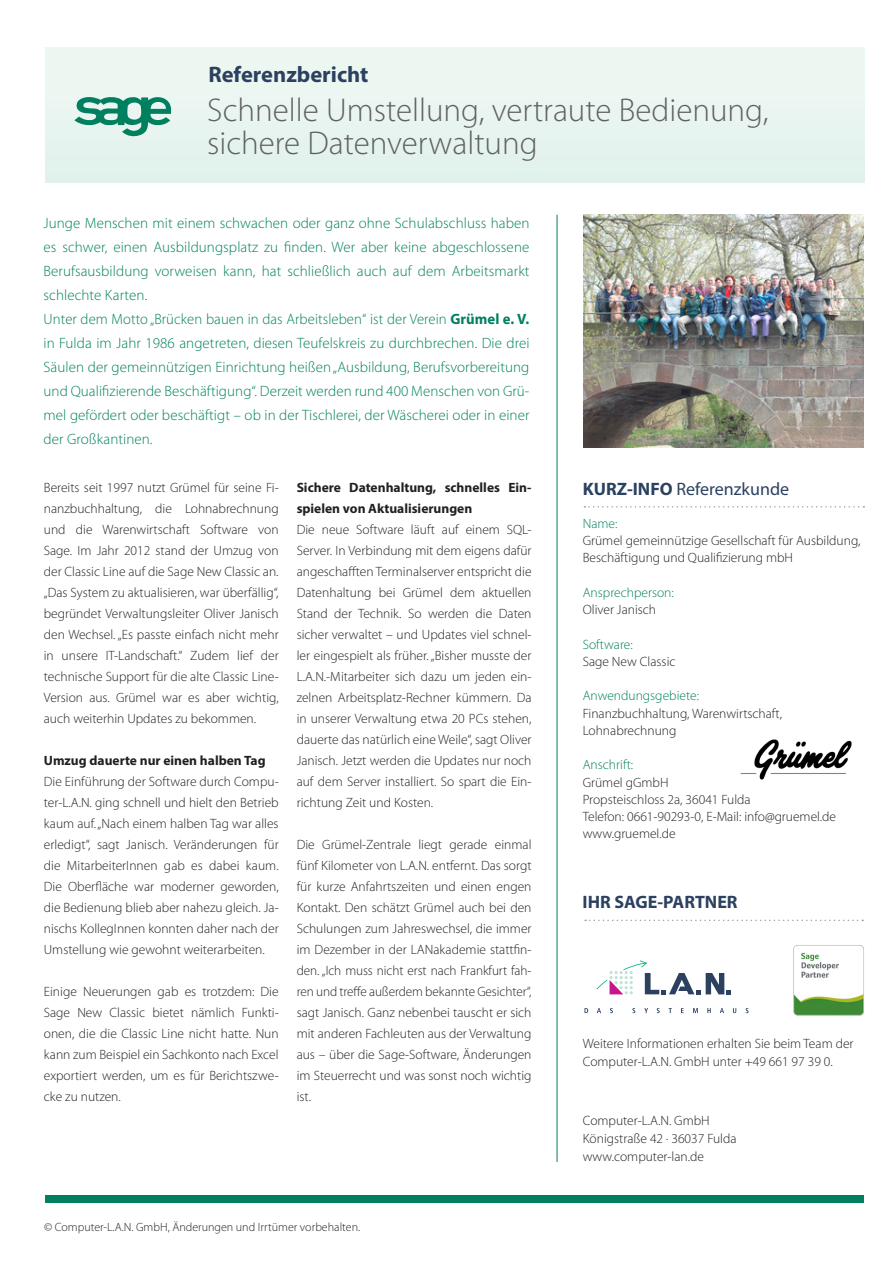
<style>
.page{position:relative;width:893px;height:1263px;background:#fff}
.page>*{position:absolute;margin:0;border:0;box-sizing:border-box;transform-origin:0 0}
.t1{font:300 33px "Myriad Pro";color:#616164}
.t2{font:700 22.5px "Myriad Pro";color:#2c4160}
.t3{font:18px "Myriad Pro";color:#2c4160}
.t4{font:700 18px "Myriad Pro";color:#2c4160}
.t5{font:300 15px/24px "Myriad Pro";letter-spacing:.005em;color:#00805f;text-align:justify}
.t6{font:300 13.5px/21px "Myriad Pro";color:#231f20;text-align:justify}
.t7{font:700 13.5px/21px "Myriad Pro";color:#231f20}
.t8{font:300 13.5px "Myriad Pro";color:#00805f}
.t9{font:300 12px "Myriad Pro";color:#231f20}
.s1{font-weight:700}
</style>
<div class="page">
<div style="left:45px;top:47px;width:819px;height:136px;background:#eaf5f0"></div>
<img style="left:583px;top:215px;width:281px;height:233px">
<svg style="left:74px;top:97px;width:97px;height:40px"></svg>
<svg style="left:584px;top:506px;width:280px;height:1px"></svg>
<img style="left:741px;top:739px;width:111px;height:41px">
<img style="left:793px;top:945px;width:71px;height:71px">
<svg style="left:584px;top:1008px;width:4px;height:5px"></svg>
<svg style="left:597px;top:1008px;width:4px;height:5px"></svg>
<svg style="left:610px;top:1008px;width:3px;height:5px"></svg>
<svg style="left:632px;top:1008px;width:3px;height:5px"></svg>
<svg style="left:644px;top:1008px;width:4px;height:5px"></svg>
<svg style="left:657px;top:1008px;width:3px;height:5px"></svg>
<svg style="left:693px;top:1008px;width:5px;height:5px"></svg>
<svg style="left:707px;top:1008px;width:4px;height:5px"></svg>
<svg style="left:720px;top:1008px;width:4px;height:5px"></svg>
<svg style="left:706px;top:973px;width:25px;height:21px"></svg>
<svg style="left:596px;top:960px;width:104px;height:34px"></svg>
<div style="left:45px;top:1195px;width:819px;height:8px;background:#00805f"></div>
<svg style="left:585px;top:919px;width:278px;height:2px"></svg>
<hr style="left:557px;top:215px;width:1px;height:947px;background:#00805f">
<p class="t2" style="left:208px;top:59px;width:162px">Referenzbericht</p>
<p class="t1" style="left:207px;top:90px;width:563px">Schnelle Umstellung, vertraute Bedienung,</p>
<p class="t1" style="left:207px;top:123px;width:332px">sichere Datenverwaltung</p>
<p class="t5" style="left:44px;top:211px;width:487px">Junge Menschen mit einem schwachen oder ganz ohne Schulabschluss haben es schwer, einen Ausbildungsplatz zu finden. Wer aber keine abgeschlossene Berufsausbildung vorweisen kann, hat schließlich auch auf dem Arbeitsmarkt schlechte Karten.</p>
<p class="t5" style="left:44px;top:307px;width:487px">Unter dem Motto „Brücken bauen in das Arbeitsleben“ ist der Verein <span class="s1">Grümel e. V. </span>in Fulda im Jahr 1986 angetreten, diesen Teufelskreis zu durchbrechen. Die drei Säulen der gemeinnützigen Einrichtung heißen „Ausbildung, Berufsvorbereitung und Qualifizierende Beschäftigung“. Derzeit werden rund 400 Menschen von Grü&shy;mel gefördert oder beschäftigt – ob in der Tischlerei, der Wäscherei oder in einer der Großkantinen.</p>
<p class="t6" style="left:44px;top:476px;width:236px">Bereits seit 1997 nutzt Grümel für seine Fi&shy;nanzbuchhaltung, die Lohnabrechnung und die Warenwirtschaft Software von Sage. Im Jahr 2012 stand der Umzug von der Classic Line auf die Sage New Classic an. „Das System zu aktualisieren, war überfällig“, begründet Verwaltungsleiter Oliver Janisch den Wechsel. „Es passte einfach nicht mehr in unsere IT-Landschaft.“ Zudem lief der technische Support für die alte Classic Line-Version aus. Grümel war es aber wichtig, auch weiterhin Updates zu bekommen.</p>
<p class="t7" style="left:44px;top:749px;width:223px">Umzug dauerte nur einen halben Tag</p>
<p class="t6" style="left:44px;top:770px;width:236px">Die Einführung der Software durch Compu&shy;ter-L.A.N. ging schnell und hielt den Betrieb kaum auf. „Nach einem halben Tag war alles erledigt“, sagt Janisch. Veränderungen für die MitarbeiterInnen gab es dabei kaum.<br>Die Oberfläche war moderner geworden, die Bedienung blieb aber nahezu gleich. Ja&shy;nischs KollegInnen konnten daher nach der Umstellung wie gewohnt weiterarbeiten.</p>
<p class="t6" style="left:44px;top:980px;width:236px">Einige Neuerungen gab es trotzdem: Die Sage New Classic bietet nämlich Funkti&shy;onen, die die Classic Line nicht hatte. Nun kann zum Beispiel ein Sachkonto nach Excel exportiert werden, um es für Berichtszwe&shy;cke zu nutzen.</p>
<p class="t7" style="left:297px;top:476px;width:236px">Sichere Datenhaltung, schnelles Ein&shy;spielen von Aktualisierungen</p>
<p class="t6" style="left:297px;top:518px;width:236px">Die neue Software läuft auf einem SQL-Server. In Verbindung mit dem eigens dafür angeschafften Terminalserver entspricht die Datenhaltung bei Grümel dem aktuellen Stand der Technik. So werden die Daten sicher verwaltet – und Updates viel schnel&shy;ler eingespielt als früher. „Bisher musste der L.A.N.-Mitarbeiter sich dazu um jeden ein&shy;zelnen Arbeitsplatz-Rechner kümmern. Da in unserer Verwaltung etwa 20 PCs stehen, dauerte das natürlich eine Weile“, sagt Oliver Janisch. Jetzt werden die Updates nur noch auf dem Server installiert. So spart die Ein&shy;richtung Zeit und Kosten.</p>
<p class="t6" style="left:297px;top:833px;width:236px">Die Grümel-Zentrale liegt gerade einmal fünf Kilometer von L.A.N. entfernt. Das sorgt für kurze Anfahrtszeiten und einen engen Kontakt. Den schätzt Grümel auch bei den Schulungen zum Jahreswechsel, die immer im Dezember in der LANakademie stattfin&shy;den. „Ich muss nicht erst nach Frankfurt fah&shy;ren und treffe außerdem bekannte Gesichter“, sagt Janisch. Ganz nebenbei tauscht er sich mit anderen Fachleuten aus der Verwaltung aus – über die Sage-Software, Änderungen im Steuerrecht und was sonst noch wichtig ist.</p>
<p class="t9" style="left:44px;top:1219px;width:318px">© Computer-L.A.N. GmbH, Änderungen und Irrtümer vorbehalten.</p>
<p class="t3" style="left:583px;top:478px;width:208px"><span class="s1">KURZ-INFO</span> Referenzkunde</p>
<p class="t8" style="left:583px;top:515px;width:36px">Name:</p>
<p class="t6" style="left:583px;top:532px;width:279px;line-height:17.2px">Grümel gemeinnützige Gesellschaft für Ausbildung,<br>Beschäftigung und Qualifizierung mbH</p>
<p class="t8" style="left:583px;top:584px;width:93px">Ansprechperson:</p>
<p class="t6" style="left:583px;top:599px;width:75px">Oliver Janisch</p>
<p class="t8" style="left:583px;top:636px;width:52px">Software:</p>
<p class="t6" style="left:583px;top:651px;width:94px">Sage New Classic</p>
<p class="t8" style="left:583px;top:688px;width:118px">Anwendungsgebiete:</p>
<p class="t6" style="left:583px;top:702px;width:201px">Finanzbuchhaltung, Warenwirtschaft,</p>
<p class="t6" style="left:583px;top:720px;width:95px">Lohnabrechnung</p>
<p class="t8" style="left:583px;top:757px;width:52px">Anschrift:</p>
<p class="t6" style="left:583px;top:771px;width:87px">Grümel gGmbH</p>
<p class="t6" style="left:583px;top:789px;width:169px">Propsteischloss 2a, 36041 Fulda</p>
<p class="t6" style="left:583px;top:806px;width:255px">Telefon: 0661-90293-0, E-Mail: info@gruemel.de</p>
<p class="t6" style="left:583px;top:823px;width:94px">www.gruemel.de</p>
<p class="t4" style="left:583px;top:890px;width:157px">IHR SAGE-PARTNER</p>
<p class="t6" style="left:583px;top:1034px;width:272px;line-height:18px">Weitere Informationen erhalten Sie beim Team der<br>Computer-L.A.N. GmbH unter +49 661 97 39 0.</p>
<p class="t6" style="left:583px;top:1110px;width:129px">Computer-L.A.N. GmbH</p>
<p class="t6" style="left:583px;top:1128px;width:155px">Königstraße 42 · 36037 Fulda</p>
<p class="t6" style="left:583px;top:1146px;width:123px">www.computer-lan.de</p>
</div>
